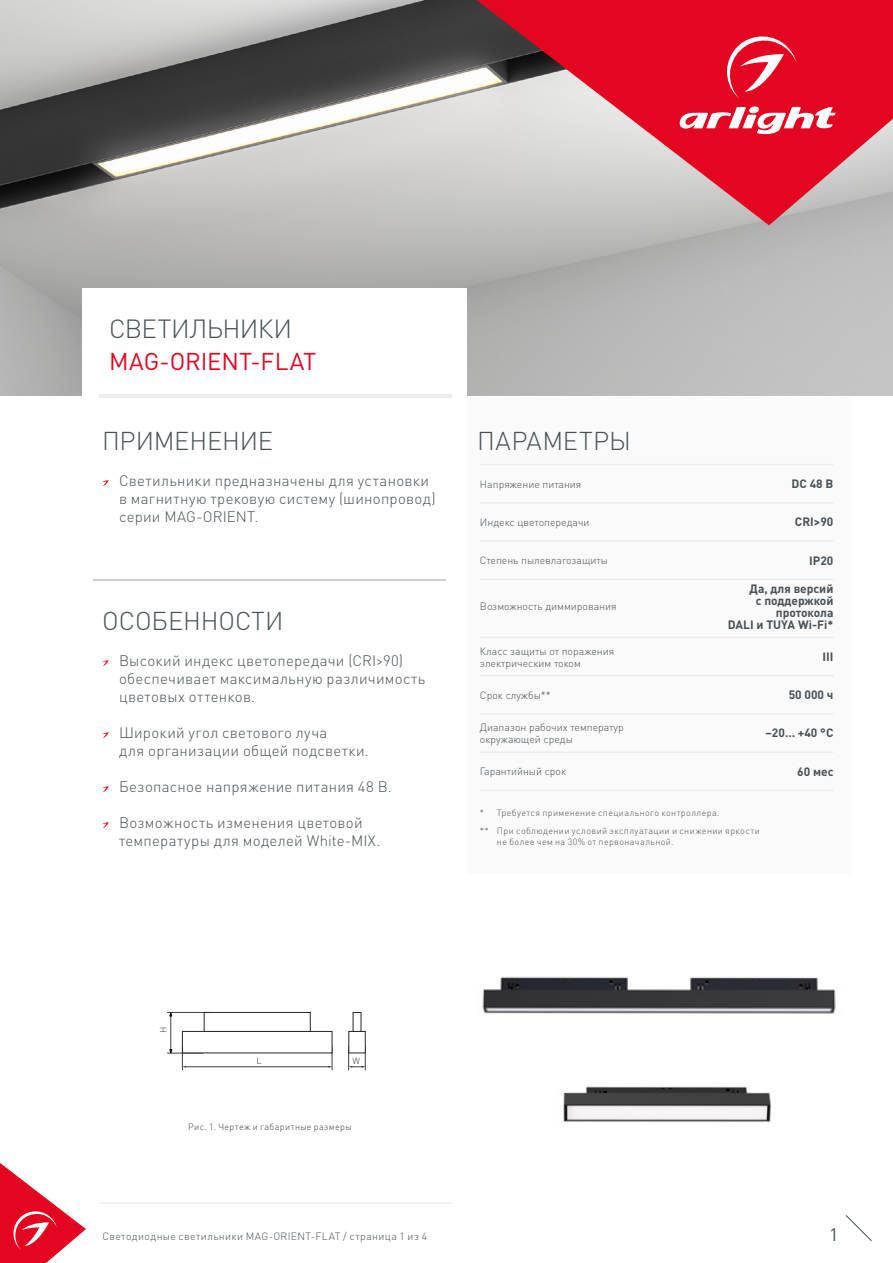
<style>
.page{position:relative;width:893px;height:1263px;background:#fff}
.page>*{position:absolute;margin:0;border:0;box-sizing:border-box;transform-origin:0 0}
.t1{font:300 25.95px "DIN Pro";letter-spacing:-.025em;color:#485156}
.t2{font:300 25.5px "DIN Pro";letter-spacing:-.005em;color:#485156}
.t3{font:300 25.5px "DIN Pro";letter-spacing:.015em;color:#485156}
.t4{font:24px "DIN Pro";letter-spacing:-.005em;color:#e40521}
.t5{font:18px "DIN Pro";color:#485156}
.t6{font:300 15px/18px "DIN Pro";letter-spacing:.02em;color:#485156}
.t7{font:700 12px/12px "DIN Pro";color:#485156;text-align:right}
.t8{font:300 10.5px/12px "DIN Pro";color:#485156}
.t9{font:300 10.5px "DIN Pro";letter-spacing:.035em;color:#485156}
.t10{font:300 9px/18px "DIN Pro";letter-spacing:.04em;color:#485156}
.t11{font:300 9px "DIN Pro";letter-spacing:.04em;color:#3c3c3b}
</style>
<div class="page">
<svg style="left:845px;top:1215px;width:27px;height:26px"></svg>
<hr style="left:101px;top:1203px;width:352px;height:1px;background:#e3e3e3">
<img style="left:0;top:0;width:893px;height:395px">
<div style="left:467px;top:397px;width:383px;height:477px;background:#fbfafa"></div>
<hr style="left:480px;top:464px;width:206px;height:1px;background:#ededed">
<hr style="left:686px;top:464px;width:147px;height:1px;background:#ededed">
<hr style="left:480px;top:502px;width:206px;height:2px;background:#ededed">
<hr style="left:686px;top:502px;width:147px;height:2px;background:#ededed">
<hr style="left:480px;top:540px;width:206px;height:2px;background:#ededed">
<hr style="left:686px;top:540px;width:147px;height:2px;background:#ededed">
<hr style="left:480px;top:579px;width:206px;height:1px;background:#ededed">
<hr style="left:686px;top:579px;width:147px;height:1px;background:#ededed">
<hr style="left:480px;top:751px;width:206px;height:2px;background:#ededed">
<hr style="left:686px;top:751px;width:147px;height:2px;background:#ededed">
<hr style="left:480px;top:790px;width:206px;height:1px;background:#ededed">
<hr style="left:686px;top:790px;width:147px;height:1px;background:#ededed">
<hr style="left:480px;top:637px;width:206px;height:1px;background:#ededed">
<hr style="left:686px;top:637px;width:147px;height:1px;background:#ededed">
<hr style="left:480px;top:675px;width:206px;height:1px;background:#ededed">
<hr style="left:686px;top:675px;width:147px;height:1px;background:#ededed">
<hr style="left:480px;top:713px;width:206px;height:2px;background:#ededed">
<hr style="left:686px;top:713px;width:147px;height:2px;background:#ededed">
<div style="left:82px;top:288px;width:384px;height:117px;background:#fff"></div>
<svg style="left:102px;top:480px;width:7px;height:6px"></svg>
<svg style="left:102px;top:660px;width:7px;height:6px"></svg>
<svg style="left:102px;top:732px;width:7px;height:6px"></svg>
<svg style="left:102px;top:786px;width:7px;height:6px"></svg>
<svg style="left:102px;top:822px;width:7px;height:6px"></svg>
<hr style="left:99px;top:394px;width:352px;height:3px;background:#ededed">
<hr style="left:94px;top:580px;width:352px;height:1px;background:#d0d0d0">
<hr style="left:171px;top:1014px;width:1px;height:39px;background:#404040">
<hr style="left:167px;top:1053px;width:36px;height:1px;background:#404040">
<hr style="left:167px;top:1012px;width:43px;height:1px;background:#404040">
<hr style="left:186px;top:1066px;width:144px;height:1px;background:#404040">
<svg style="left:328px;top:1046px;width:5px;height:24px"></svg>
<svg style="left:182px;top:1053px;width:4px;height:17px"></svg>
<svg style="left:348px;top:1046px;width:18px;height:24px"></svg>
<div style="left:182px;top:1031px;width:150px;height:22px;background:#fff;border:1px solid #282424"></div>
<div style="left:204px;top:1012px;width:106px;height:19px;background:#fff;border:1px solid #282424"></div>
<div style="left:349px;top:1031px;width:16px;height:22px;background:#fff"></div>
<img style="left:482px;top:976px;width:354px;height:38px">
<img style="left:563px;top:1086px;width:208px;height:36px">
<svg style="left:477px;top:0;width:416px;height:225px;background:#d45e6c"></svg>
<svg style="left:677px;top:106px;width:159px;height:31px"></svg>
<svg style="left:722px;top:31px;width:74px;height:68px;background:#e82f46"></svg>
<svg style="left:0;top:1163px;width:86px;height:100px"></svg>
<h1 class="t1" style="left:109px;top:311px;width:185px">СВЕТИЛЬНИКИ</h1>
<h3 class="t4" style="left:109px;top:345px;width:209px">MAG-ORIENT-FLAT</h3>
<h2 class="t2" style="left:102px;top:423px;width:172px">ПРИМЕНЕНИЕ</h2>
<p class="t6" style="left:119px;top:471px;width:318px">Светильники предназначены для установки в магнитную трековую систему (шинопровод) серии MAG-ORIENT.</p>
<h2 class="t2" style="left:102px;top:603px;width:183px">ОСОБЕННОСТИ</h2>
<p class="t6" style="left:119px;top:651px;width:308px">Высокий индекс цветопередачи (CRI&gt;90) обеспечивает максимальную различимость цветовых оттенков.</p>
<p class="t6" style="left:119px;top:723px;width:251px">Широкий угол светового луча<br>для организации общей подсветки.</p>
<p class="t6" style="left:119px;top:777px;width:274px">Безопасное напряжение питания 48 В.</p>
<p class="t6" style="left:119px;top:813px;width:263px">Возможность изменения цветовой температуры для моделей White-MIX.</p>
<h2 class="t3" style="left:477px;top:423px;width:155px">ПАРАМЕТРЫ</h2>
<p class="t8" style="left:480px;top:477px;width:103px">Напряжение питания</p>
<p class="t7" style="left:792px;top:477px;width:43px">DC 48 В</p>
<p class="t8" style="left:480px;top:516px;width:111px">Индекс цветопередачи</p>
<p class="t7" style="left:795px;top:515px;width:40px">CRI&gt;90</p>
<p class="t8" style="left:480px;top:554px;width:130px">Степень пылевлагозащиты</p>
<p class="t7" style="left:809px;top:554px;width:26px">IP20</p>
<p class="t8" style="left:480px;top:600px;width:138px">Возможность диммирования</p>
<p class="t7" style="left:728px;top:582px;width:107px">Да, для версий<br>с поддержкой протокола<br>DALI и TUYA Wi-Fi*</p>
<p class="t8" style="left:480px;top:644px;width:136px">Класс защиты от поражения электрическим током</p>
<p class="t7" style="left:822px;top:650px;width:12px">III</p>
<p class="t8" style="left:480px;top:688px;width:72px">Срок службы**</p>
<p class="t7" style="left:789px;top:688px;width:46px">50 000 ч</p>
<p class="t8" style="left:480px;top:721px;width:145px">Диапазон рабочих температур окружающей среды</p>
<p class="t7" style="left:765px;top:726px;width:69px">−20… +40 °С</p>
<p class="t8" style="left:480px;top:765px;width:88px">Гарантийный срок</p>
<p class="t7" style="left:797px;top:765px;width:38px">60 мес</p>
<p class="t10" style="left:480px;top:803px;width:281px">* Требуется применение специального контроллера.<br>** При соблюдении условий эксплуатации и снижении яркости</p>
<p class="t10" style="left:497px;top:832px;width:178px">не более чем на 30% от первоначальной.</p>
<p class="t11" style="left:157px;top:1033px;width:8px;rotate:-90deg">H</p>
<p class="t11" style="left:257px;top:1054px;width:7px">L</p>
<p class="t11" style="left:352px;top:1054px;width:9px">W</p>
<p class="t11" style="left:188px;top:1120px;width:165px">Рис. 1. Чертеж и габаритные размеры</p>
<p class="t9" style="left:102px;top:1229px;width:326px">Светодиодные светильники MAG-ORIENT-FLAT / страница 1 из 4</p>
<p class="t5" style="left:829px;top:1222px;width:11px">1</p>
</div>
